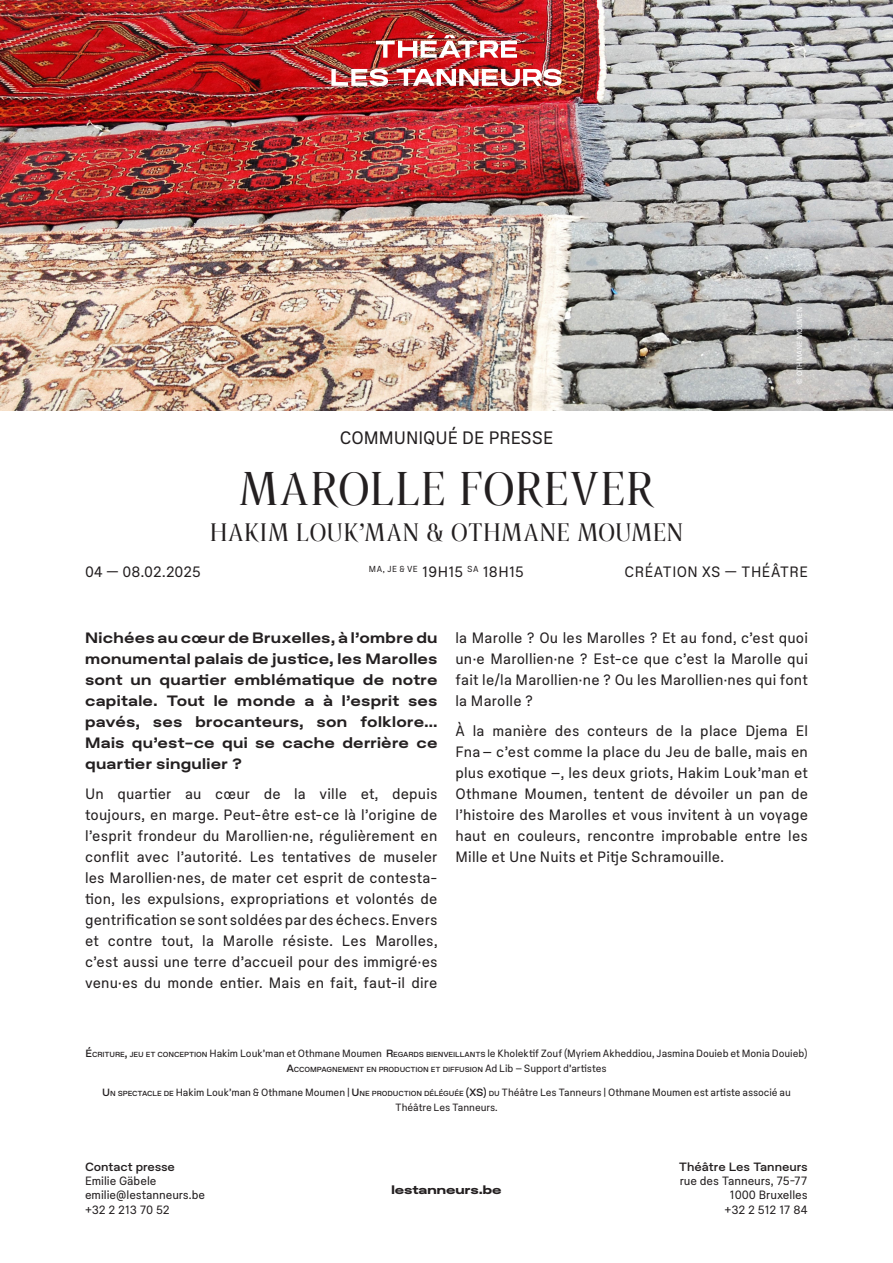
<style>
.page{position:relative;width:893px;height:1263px;background:#fff}
.page>*{position:absolute;margin:0;border:0;box-sizing:border-box;transform-origin:0 0}
.TEXTE___TITRE{font:45px "Rando Display";letter-spacing:.02em;color:#231f20}
.TEXTE___ARTISTES{font:24px "Rando Display";letter-spacing:.04em;color:#231f20}
.t1{font:18px "Plaid S";color:#231f20}
.Texte_Normal{font:15px/21px "Plaid S";letter-spacing:.015em;color:#231f20;text-align:justify}
.Texte_Normal-2{font:15px/21px "Plaid L";letter-spacing:.02em;color:#231f20;text-align:justify}
.TEXTE___ARTISTES-2{font:15px "Plaid S";letter-spacing:.02em;color:#231f20}
.t2{font:12px "Plaid S";letter-spacing:-.005em;color:#231f20}
.t3{font:12px "Plaid M";letter-spacing:-.005em;color:#231f20}
.t4{font:12px "Plaid XL";letter-spacing:.005em;color:#231f20}
.Texte_Normal-3{font:10.5px/15px "Plaid S";letter-spacing:-.005em;color:#231f20;text-align:center}
.TEXTE___ARTISTES-3{font:8.7px "Plaid S";letter-spacing:.05em;color:#231f20}
.TEXTE___COPYRIGHT{font:7.5px "Plaid S";color:#fff}
.Texte_Normal-4{font:7.35px "Plaid M";letter-spacing:-.015em;color:#231f20}
.s1{font-size:15px}
.s2{font-family:"Plaid M"}
.s3{font-family:"Plaid M";font-size:7.35px}
.s4{font-size:10.5px}
.s5{font-family:"Plaid S";font-size:10.5px}
</style>
<div class="page">
<img style="left:0;top:0;width:893px;height:410px">
<img style="left:376px;top:35px;width:141px;height:23px">
<svg style="left:331px;top:69px;width:57px;height:17px"></svg>
<img style="left:397px;top:69px;width:165px;height:17px">
<p class="t1" style="left:340px;top:427px;width:215px">COMMUNIQUÉ DE PRESSE</p>
<p class="TEXTE___TITRE" style="left:239px;top:457px;width:416px">MAROLLE FOREVER</p>
<p class="TEXTE___ARTISTES" style="left:210px;top:515px;width:474px">HAKIM LOUK’MAN &amp; OTHMANE MOUMEN</p>
<p class="TEXTE___COPYRIGHT" style="left:795px;top:384px;width:78px;rotate:-90deg">© OTHMANE MOUMEN</p>
<p class="TEXTE___ARTISTES-2" style="left:85px;top:562px;width:117px">04 — 08.02.2025</p>
<p class="TEXTE___ARTISTES-3" style="left:369px;top:564px;width:157px">MA, JE &amp; VE <span class="s1">19H15</span> SA <span class="s1">18H15</span></p>
<p class="TEXTE___ARTISTES-2" style="left:625px;top:562px;width:185px">CRÉATION XS — THÉÂTRE</p>
<p class="Texte_Normal-2" style="left:85px;top:628px;width:354px">Nichées au cœur de Bruxelles, à l’ombre du monumental palais de justice, les Marolles sont un quartier emblématique de notre capitale. Tout le monde a à l’esprit ses pavés, ses brocanteurs, son folklore… Mais qu’est-ce qui se cache derrière ce quartier singulier ?</p>
<p class="Texte_Normal" style="left:85px;top:783px;width:354px">Un quartier au cœur de la ville et, depuis toujours, en marge. Peut-être est-ce là l’origine de l’esprit frondeur du Marollien·ne, régulièrement en conflit avec l’autorité. Les tentatives de museler les Marollien·nes, de mater cet esprit de contesta&shy;tion, les expulsions, expropriations et volontés de gentrification se sont soldées par des échecs. Envers et contre tout, la Marolle résiste. Les Marolles, c’est aussi une terre d’accueil pour des immigré·es venu·es du monde entier. Mais en fait, faut-il dire</p>
<p class="Texte_Normal" style="left:455px;top:628px;width:354px">la Marolle ? Ou les Marolles ? Et au fond, c’est quoi un·e Marollien·ne ? Est-ce que c’est la Marolle qui fait le/la Marollien·ne ? Ou les Marollien·nes qui font la Marolle ?</p>
<p class="Texte_Normal" style="left:455px;top:720px;width:354px">À la manière des conteurs de la place Djema El Fna– c’est comme la place du Jeu de balle, mais en plus exotique –, les deux griots, Hakim Louk’man et Othmane Moumen, tentent de dévoiler un pan de l’histoire des Marolles et vous invitent à un voyage haut en couleurs, rencontre improbable entre les Mille et Une Nuits et Pitje Schramouille.</p>
<p class="Texte_Normal-3" style="left:86px;top:1046px;width:723px"><span class="s2">É</span><span class="s3">CRITURE</span><span class="s2">,</span> <span class="s3">JEU ET CONCEPTION</span> Hakim Louk’man et Othmane Moumen <span class="s2">R</span> <span class="s3">EGARDS BIENVEILLANTS</span> le Kholektif Zouf (Myriem Akheddiou, Jasmina Douieb et Monia Douieb)</p>
<p class="Texte_Normal-4" style="left:286px;top:1065px;width:322px"><span class="s4">A</span>CCOMPAGNEMENT EN PRODUCTION ET DIFFUSION <span class="s5">Ad Lib – Support d’artistes</span></p>
<p class="Texte_Normal-3" style="left:102px;top:1085px;width:690px"><span class="s2">U</span> <span class="s3">N SPECTACLE DE</span> Hakim Louk’man &amp; Othmane Moumen | <span class="s2">U</span> <span class="s3">NE PRODUCTION DÉLÉGUÉE</span> <span class="s2">(XS)</span> <span class="s3">DU</span> Théâtre Les Tanneurs | Othmane Moumen est artiste associé au<br>Théâtre Les Tanneurs.</p>
<p class="t3" style="left:85px;top:1159px;width:91px">Contact presse</p>
<p class="t2" style="left:85px;top:1173px;width:73px">Emilie Gäbele</p>
<p class="t2" style="left:85px;top:1187px;width:122px">emilie@lestanneurs.be</p>
<p class="t2" style="left:85px;top:1202px;width:86px">+32 2 213 70 52</p>
<p class="t4" style="left:391px;top:1182px;width:112px">lestanneurs.be</p>
<p class="t3" style="left:679px;top:1159px;width:130px">Théâtre Les Tanneurs</p>
<p class="t2" style="left:680px;top:1173px;width:129px">rue des Tanneurs, 75-77</p>
<p class="t2" style="left:730px;top:1187px;width:80px">1000 Bruxelles</p>
<p class="t2" style="left:725px;top:1202px;width:84px">+32 2 512 17 84</p>
</div>
